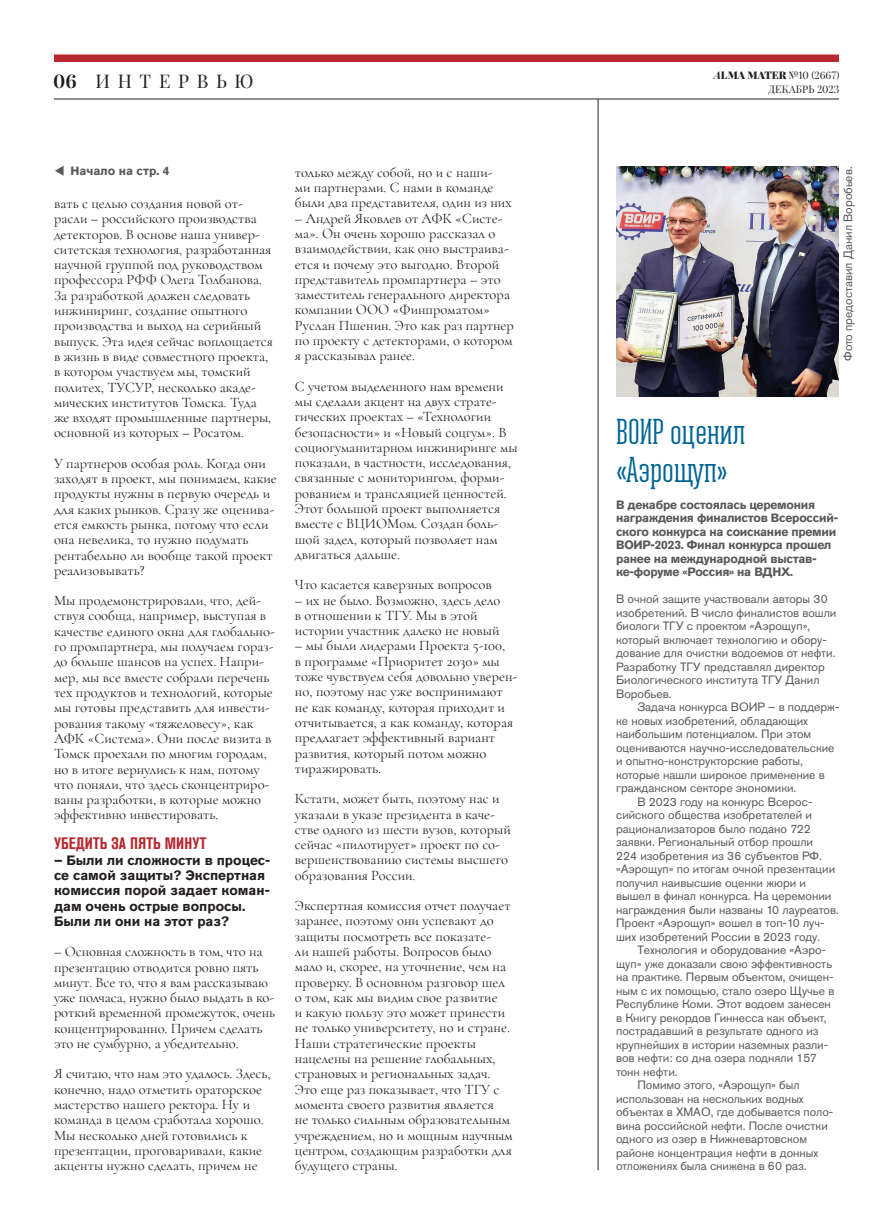
<style>
.page{position:relative;width:893px;height:1229px;background:#fff}
.page>*{position:absolute;margin:0;border:0;box-sizing:border-box;transform-origin:0 0}
.Alma_News_Head{font:36px/37.5px "Ristretto Slab Pro";color:#016493}
.t1{font:18.75px "Playfair Display";letter-spacing:.41em;color:#231f20}
.t2{font:700 18.75px "Playfair Display";color:#231f20}
.Amla_inner_head{font:700 condensed 16.5px "Akzidenz Grotesk Pro";letter-spacing:.01em;color:#b9282e}
.Alma_body{font:14.55px/15.3px "Cormorant Garamond";color:#231f20}
.Alma_body-2{font:700 13.5px/15.3px "Akzidenz Grotesk Pro";color:#231f20}
.Alma_News{font:12px/13.5px "Akzidenz Grotesk Pro";color:#57585a}
.Alma_News_0_indent{font:12px/13.5px "Akzidenz Grotesk Pro";color:#57585a}
.Alma_News_Lead{font:700 12px/13.5px "Akzidenz Grotesk Pro";letter-spacing:-.02em;color:#57585a}
.Alma_Caption{font:700 12px "Akzidenz Grotesk Pro";color:#57585a}
.t3{font:10.5px "Playfair Display";color:#231f20}
.s1{font-weight:700;font-style:italic}
.s2{font-weight:900}
</style>
<div class="page">
<div style="left:54px;top:55px;width:785px;height:7px;background:#b9282e"></div>
<hr style="left:54px;top:99px;width:785px;height:1px;background:#231f20">
<hr style="left:598px;top:99px;width:1px;height:1071px;background:#231f20">
<img style="left:616px;top:166px;width:223px;height:230px">
<p class="t2" style="left:53px;top:70px;width:25px">06</p>
<p class="t1" style="left:95px;top:69px;width:160px">ИНТЕРВЬЮ</p>
<p class="t3" style="left:714px;top:69px;width:127px"><span class="s1">A</span><span class="s2">LMA MATER</span> №10 (2667)</p>
<p class="t3" style="left:768px;top:83px;width:72px">ДЕКАБРЬ 2023</p>
<p class="Alma_Caption" style="left:54px;top:163px;width:117px">▼ Начало на стр. 4</p>
<p class="Alma_body" style="left:54px;top:196px;width:221px">вать с целью создания новой от&shy;расли – российского производства детекторов. В основе наша универ&shy;ситетская технология, разработанная научной группой под руководством профессора РФФ Олега Толбанова.<br>За разработкой должен следовать инжиниринг, создание опытного производства и выход на серийный выпуск. Эта идея сейчас воплощается в жизнь в виде совместного проекта, в котором участвуем мы, томский политех, ТУСУР, несколько акаде&shy;мических институтов Томска. Туда же входят промышленные партнеры, основной из которых – Росатом.</p>
<p class="Alma_body" style="left:54px;top:455px;width:224px">У партнеров особая роль. Когда они заходят в проект, мы понимаем, какие продукты нужны в первую очередь и для каких рынков. Сразу же оценива&shy;ется емкость рынка, потому что если она невелика, то нужно подумать рентабельно ли вообще такой проект реализовывать?</p>
<p class="Alma_body" style="left:54px;top:593px;width:222px">Мы продемонстрировали, что, дей&shy;ствуя сообща, например, выступая в качестве единого окна для глобально&shy;го промпартнера, мы получаем гораз&shy;до больше шансов на успех. Напри&shy;мер, мы все вместе собрали перечень тех продуктов и технологий, которые мы готовы представить для инвести&shy;рования такому «тяжеловесу», как АФК «Система». Они после визита в Томск проехали по многим городам, но в итоге вернулись к нам, потому что поняли, что здесь сконцентриро&shy;ваны разработки, в которые можно эффективно инвестировать.</p>
<p class="Amla_inner_head" style="left:54px;top:833px;width:154px">УБЕДИТЬ ЗА ПЯТЬ МИНУТ</p>
<p class="Alma_body-2" style="left:54px;top:852px;width:218px">– Были ли сложности в процес&shy;се самой защиты? Экспертная комиссия порой задает коман&shy;дам очень острые вопросы.<br>Были ли они на этот раз?</p>
<p class="Alma_body" style="left:54px;top:944px;width:223px">– Основная сложность в том, что на презентацию отводится ровно пять минут. Все то, что я вам рассказываю уже полчаса, нужно было выдать в ко&shy;роткий временной промежуток, очень концентрированно. Причем сделать это не сумбурно, а убедительно.</p>
<p class="Alma_body" style="left:54px;top:1066px;width:218px">Я считаю, что нам это удалось. Здесь, конечно, надо отметить ораторское мастерство нашего ректора. Ну и команда в целом сработала хорошо.<br>Мы несколько дней готовились к презентации, проговаривали, какие акценты нужно сделать, причем не</p>
<p class="Alma_body" style="left:295px;top:164px;width:218px">только между собой, но и с наши-<br>ми партнерами. С нами в команде были два представителя, один из них</p>
<p class="Alma_body" style="left:295px;top:210px;width:220px">– Андрей Яковлев от АФК «Систе&shy;ма». Он очень хорошо рассказал о взаимодействии, как оно выстраива&shy;ется и почему это выгодно. Второй представитель промпартнера – это заместитель генерального директора компании ООО «Финпроматом»<br>Руслан Пшенин. Это как раз партнер по проекту с детекторами, о котором я рассказывал ранее.</p>
<p class="Alma_body" style="left:295px;top:378px;width:224px">С учетом выделенного нам времени мы сделали акцент на двух страте&shy;гических проектах – «Технологии безопасности» и «Новый соцгум». В социогуманитарном инжиниринге мы показали, в частности, исследования, связанные с мониторингом, форми&shy;рованием и трансляцией ценностей.<br>Этот большой проект выполняется вместе с ВЦИОМом. Создан боль&shy;шой задел, который позволяет нам двигаться дальше.</p>
<p class="Alma_body" style="left:295px;top:577px;width:198px">Что касается каверзных вопросов</p>
<p class="Alma_body" style="left:295px;top:592px;width:207px">– их не было. Возможно, здесь дело в отношении к ТГУ. Мы в этой истории участник далеко не новый</p>
<p class="Alma_body" style="left:295px;top:638px;width:224px">– мы были лидерами Проекта 5-100,<br>в программе «Приоритет 2030» мы тоже чувствуем себя довольно уверен&shy;но, поэтому нас уже воспринимают не как команду, которая приходит и отчитывается, а как команду, которая предлагает эффективный вариант развития, который потом можно тиражировать.</p>
<p class="Alma_body" style="left:295px;top:791px;width:217px">Кстати, может быть, поэтому нас и указали в указе президента в каче&shy;стве одного из шести вузов, который сейчас «пилотирует» проект по со&shy;вершенствованию системы высшего образования России.</p>
<p class="Alma_body" style="left:295px;top:898px;width:219px">Экспертная комиссия отчет получает заранее, поэтому они успевают до защиты посмотреть все показате-<br>ли нашей работы. Вопросов было мало и, скорее, на уточнение, чем на проверку. В основном разговор шел о том, как мы видим свое развитие<br>и какую пользу это может принести не только университету, но и стране.<br>Наши стратегические проекты нацелены на решение глобальных, страновых и региональных задач.<br>Это еще раз показывает, что ТГУ с момента своего развития является<br>не только сильным образовательным учреждением, но и мощным научным центром, создающим разработки для будущего страны.</p>
<p class="Alma_News" style="left:841px;top:361px;width:196px;rotate:-90deg">Фото предоставил Данил Воробьев.</p>
<p class="Alma_News_Head" style="left:616px;top:413px;width:131px">ВОИР оценил «Аэрощуп»</p>
<p class="Alma_News_Lead" style="left:616px;top:497px;width:224px">В декабре состоялась церемония награждения финалистов Всероссий&shy;ского конкурса на соискание премии ВОИР-2023. Финал конкурса прошел ранее на международной выстав&shy;ке-форуме «Россия» на ВДНХ.</p>
<p class="Alma_News_0_indent" style="left:616px;top:592px;width:222px">В очной защите участвовали авторы 30 изобретений. В число финалистов вошли биологи ТГУ с проектом «Аэрощуп», который включает технологию и обору&shy;дование для очистки водоемов от нефти.<br>Разработку ТГУ представлял директор Биологического института ТГУ Данил Воробьев.</p>
<p class="Alma_News" style="left:616px;top:700px;width:225px;text-indent:21px">Задача конкурса ВОИР – в поддерж&shy;ке новых изобретений, обладающих наибольшим потенциалом. При этом оцениваются научно-исследовательские и опытно-конструкторские работы, которые нашли широкое применение в гражданском секторе экономики.</p>
<p class="Alma_News" style="left:616px;top:795px;width:224px;text-indent:21px">В 2023 году на конкурс Всерос&shy;сийского общества изобретателей и рационализаторов было подано 722 заявки. Региональный отбор прошли<br>224 изобретения из 36 субъектов РФ. «Аэрощуп» по итогам очной презентации получил наивысшие оценки жюри и вышел в финал конкурса. На церемонии награждения были названы 10 лауреатов.<br>Проект «Аэрощуп» вошел в топ-10 луч&shy;ших изобретений России в 2023 году.</p>
<p class="Alma_News" style="left:616px;top:943px;width:220px;text-indent:21px">Технология и оборудование «Аэро&shy;щуп» уже доказали свою эффективность на практике. Первым объектом, очищен&shy;ным с их помощью, стало озеро Щучье в Республике Коми. Этот водоем занесен в Книгу рекордов Гиннесса как объект, пострадавший в результате одного из крупнейших в истории наземных разли&shy;вов нефти: со дна озера подняли 157 тонн нефти.</p>
<p class="Alma_News" style="left:616px;top:1078px;width:219px;text-indent:21px">Помимо этого, «Аэрощуп» был использован на нескольких водных объектах в ХМАО, где добывается поло&shy;вина российской нефти. После очистки одного из озер в Нижневартовском районе концентрация нефти в донных отложениях была снижена в 60 раз.</p>
</div>
